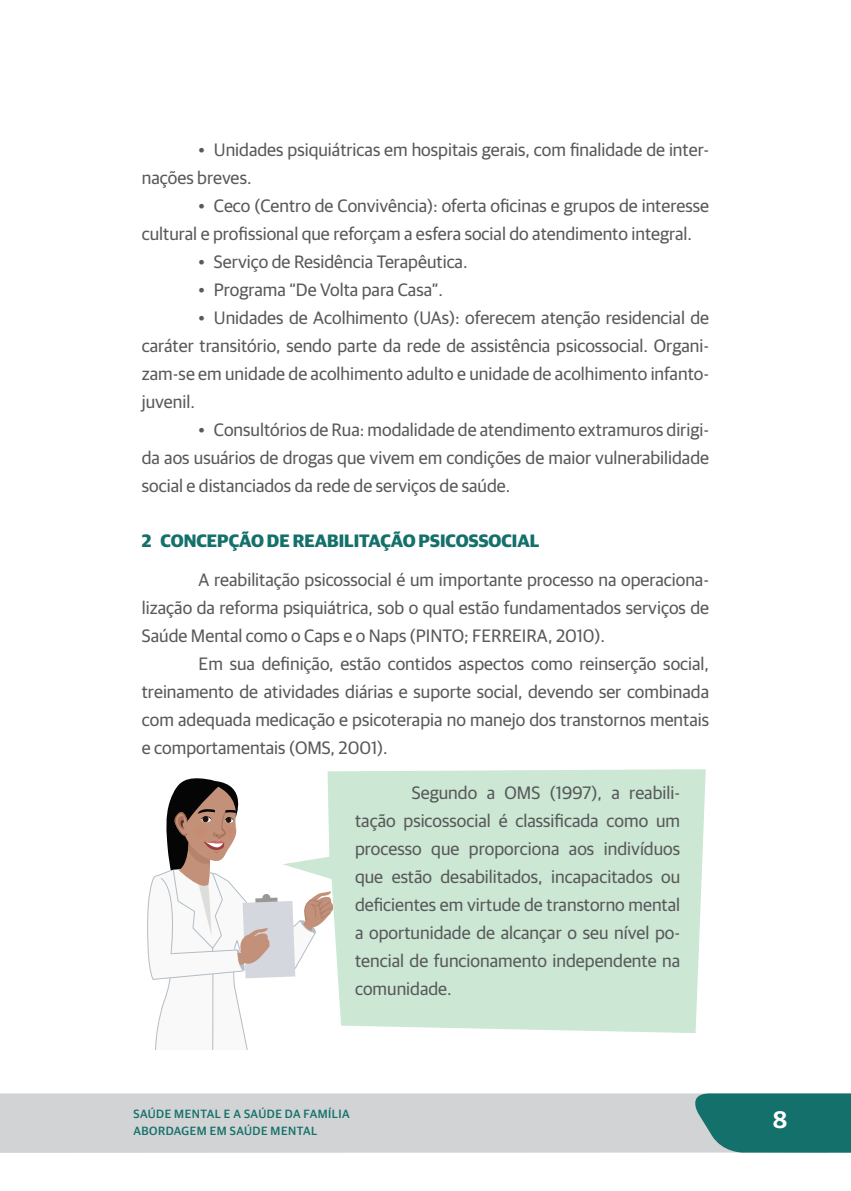
<style>
.page{position:relative;width:851px;height:1191px;background:#fff}
.page>*{position:absolute;margin:0;border:0;box-sizing:border-box;transform-origin:0 0}
.t1{font:600 24px "Guardian Sans";color:#fff}
.t2{font:18px/28px "Guardian Sans";color:#58595b;text-align:justify}
.t3{font:700 18px "Guardian Sans";color:#14706a}
.t4{font:500 12px/17.6px "Guardian Sans";letter-spacing:.04em;color:#14706a}
</style>
<div class="page">
<div style="left:0;top:1093px;width:685px;height:59px;background:#d1d3d4"></div>
<svg style="left:685px;top:1093px;width:165px;height:60px;background:#2f7e79"></svg>
<div style="left:334px;top:769px;width:371px;height:264px;background:#cce7d3"></div>
<svg style="left:147px;top:771px;width:187px;height:278px"></svg>
<p class="t2" style="left:142px;top:134px;width:568px;text-indent:57px">• Unidades psiquiátricas em hospitais gerais, com finalidade de inter&shy;nações breves.</p>
<p class="t2" style="left:142px;top:190px;width:568px;text-indent:57px">• Ceco (Centro de Convivência): oferta oficinas e grupos de interesse cultural e profissional que reforçam a esfera social do atendimento integral.</p>
<p class="t2" style="left:198px;top:246px;width:270px">• Serviço de Residência Terapêutica.</p>
<p class="t2" style="left:198px;top:274px;width:246px">• Programa “De Volta para Casa”.</p>
<p class="t2" style="left:142px;top:302px;width:568px;text-indent:57px">• Unidades de Acolhimento (UAs): oferecem atenção residencial de caráter transitório, sendo parte da rede de assistência psicossocial. Organi&shy;zam-se em unidade de acolhimento adulto e unidade de acolhimento infanto&shy;juvenil.</p>
<p class="t2" style="left:142px;top:414px;width:568px;text-indent:57px">• Consultórios de Rua: modalidade de atendimento extramuros dirigi&shy;da aos usuários de drogas que vivem em condições de maior vulnerabilidade social e distanciados da rede de serviços de saúde.</p>
<p class="t3" style="left:142px;top:527px;width:399px">2 CONCEPÇÃO DE REABILITAÇÃO PSICOSSOCIAL</p>
<p class="t2" style="left:142px;top:564px;width:568px;text-indent:57px">A reabilitação psicossocial é um importante processo na operaciona&shy;lização da reforma psiquiátrica, sob o qual estão fundamentados serviços de Saúde Mental como o Caps e o Naps (PINTO; FERREIRA, 2010).</p>
<p class="t2" style="left:142px;top:648px;width:568px;text-indent:57px">Em sua definição, estão contidos aspectos como reinserção social, treinamento de atividades diárias e suporte social, devendo ser combinada com adequada medicação e psicoterapia no manejo dos transtornos mentais e comportamentais (OMS, 2001).</p>
<p class="t2" style="left:355px;top:777px;width:326px;text-indent:57px">Segundo a OMS (1997), a reabili&shy;tação psicossocial é classificada como um processo que proporciona aos indivíduos que estão desabilitados, incapacitados ou deficientes em virtude de transtorno mental a oportunidade de alcançar o seu nível po&shy;tencial de funcionamento independente na comunidade.</p>
<p class="t4" style="left:133px;top:1103px;width:218px">SAÚDE MENTAL E A SAÚDE DA FAMÍLIA<br>ABORDAGEM EM SAÚDE MENTAL</p>
<h1 class="t1" style="left:772px;top:1101px;width:16px">8</h1>
</div>
